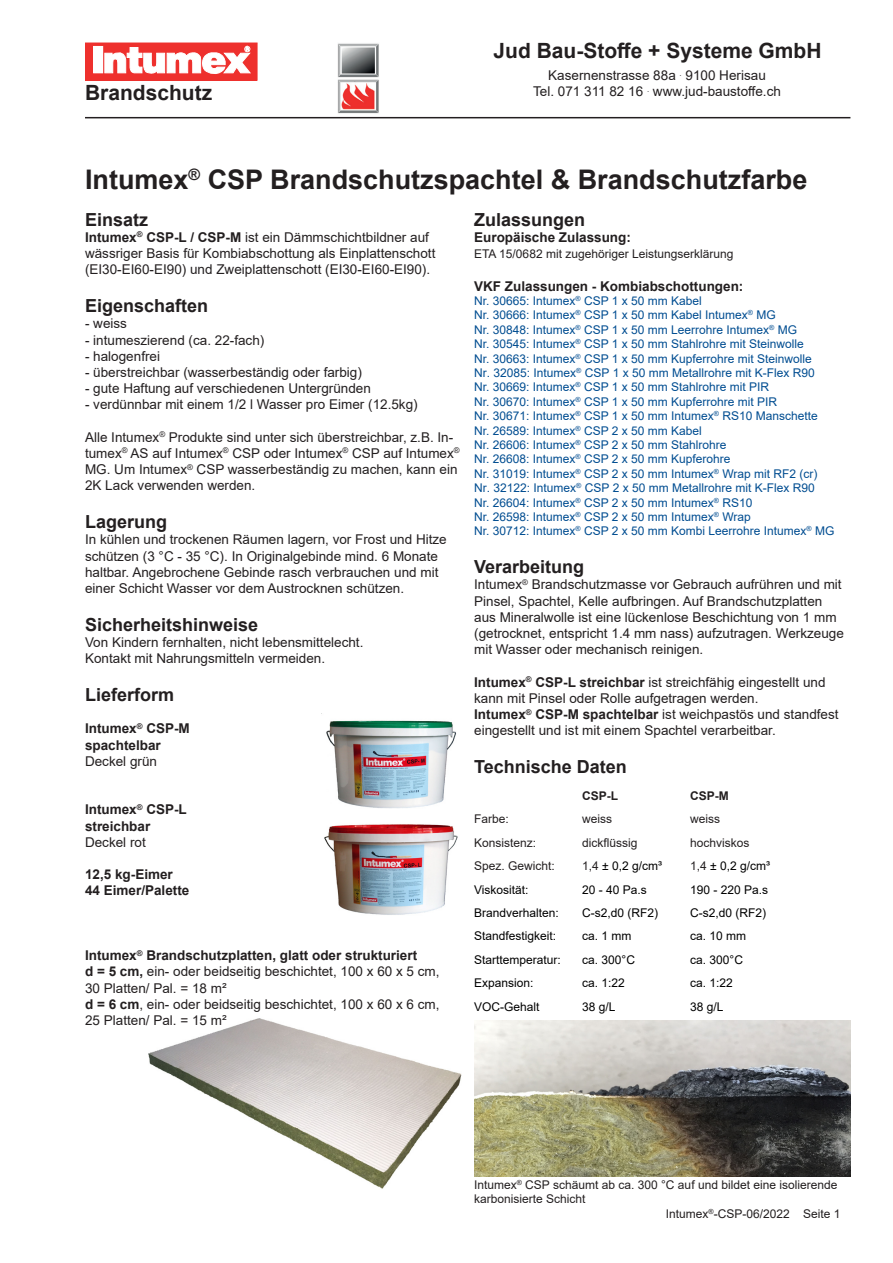
<style>
.page{position:relative;width:893px;height:1263px;background:#fff}
.page>*{position:absolute;margin:0;border:0;box-sizing:border-box;transform-origin:0 0}
.t1{font:700 27px "Arial";color:#231f20}
.t2{font:700 21px "Arial";color:#231f20}
.t3{font:700 18px "Arial";color:#231f20}
.t4{font:13.5px/16.2px "Arial";color:#231f20}
.t5{font:700 13.5px/16.2px "Arial";color:#231f20}
.t6{font:12px/14.4px "Arial";color:#004d91}
.t7{font:12px/14.4px "Arial";color:#231f20}
.t8{font:12px "Arial";color:#000}
.t9{font:700 12px "Arial";color:#231f20}
.s1{font-weight:700}
.s2{color:#231f20}
</style>
<div class="page">
<img style="left:148px;top:1018px;width:313px;height:171px">
<img style="left:324px;top:824px;width:134px;height:91px">
<img style="left:321px;top:713px;width:135px;height:95px">
<img style="left:474px;top:1020px;width:376px;height:157px">
<hr style="left:85px;top:117px;width:765px;height:1px;background:#231f20">
<svg style="left:85px;top:43px;width:173px;height:38px"></svg>
<img style="left:337px;top:43px;width:42px;height:71px">
<p class="t2" style="left:85px;top:78px;width:129px">Brandschutz</p>
<p class="t2" style="left:494px;top:36px;width:329px">Jud Bau-Stoffe + Systeme GmbH</p>
<p class="t4" style="left:548px;top:67px;width:219px">Kasernenstrasse 88a <sup>.</sup> 9100 Herisau</p>
<p class="t4" style="left:533px;top:83px;width:249px">Tel. 071 311 82 16 <sup>.</sup> www.jud-baustoffe.ch</p>
<p class="t1" style="left:85px;top:161px;width:724px">Intumex<sup>®</sup> CSP Brandschutzspachtel &amp; Brandschutzfarbe</p>
<p class="t3" style="left:474px;top:207px;width:113px">Zulassungen</p>
<p class="t5" style="left:474px;top:229px;width:158px">Europäische Zulassung:</p>
<p class="t7" style="left:474px;top:247px;width:261px">ETA 15/0682 mit zugehöriger Leistungserklärung</p>
<p class="t5" style="left:474px;top:278px;width:271px">VKF Zulassungen - Kombiabschottungen:</p>
<p class="t6" style="left:474px;top:293px;width:339px">Nr. 30665: Intumex<sup>®</sup> CSP 1 x 50 mm Kabel<br>Nr. 30666: Intumex<sup>®</sup> CSP 1 x 50 mm Kabel Intumex<sup>®</sup> MG<br>Nr. 30848: Intumex<sup>®</sup> CSP 1 x 50 mm Leerrohre Intumex<sup>®</sup> MG Nr. 30545: Intumex<sup>®</sup> CSP 1 x 50 mm Stahlrohre mit Steinwolle Nr. 30663: Intumex<sup>®</sup> CSP 1 x 50 mm Kupferrohre mit Steinwolle</p>
<p class="t6" style="left:474px;top:365px;width:345px">Nr. 32085: Intumex<sup>®</sup> CSP 1 x 50 mm Metallrohre mit K-Flex R90<br>Nr. 30669: Intumex<sup>®</sup> CSP 1 x 50 mm Stahlrohre mit PIR<br>Nr. 30670: Intumex<sup>®</sup> CSP 1 x 50 mm Kupferrohre mit PIR<br>Nr. 30671: Intumex<sup>®</sup> CSP 1 x 50 mm Intumex<sup>®</sup> RS10 Manschette Nr. 26589: Intumex<sup>®</sup> CSP 2 x 50 mm Kabel<br>Nr. 26606: Intumex<sup>®</sup> CSP 2 x 50 mm Stahlrohre<br>Nr. 26608: Intumex<sup>®</sup> CSP 2 x 50 mm Kupferohre</p>
<p class="t6" style="left:474px;top:466px;width:345px">Nr. 31019: Intumex<sup>®</sup> CSP 2 x 50 mm Intumex<sup>®</sup> Wrap mit RF2 (cr)</p>
<p class="t6" style="left:474px;top:481px;width:362px">Nr. 32122: Intumex<sup>®</sup> CSP 2 x 50 mm Metallrohre mit K-Flex R90<br>Nr. 26604: Intumex<sup>®</sup> CSP 2 x 50 mm Intumex<sup>®</sup> RS10<br>Nr. 26598: Intumex<sup>®</sup> CSP 2 x 50 mm Intumex<sup>®</sup> Wrap<br>Nr. 30712: Intumex<sup>®</sup> CSP 2 x 50 mm Kombi Leerrohre Intumex<sup>®</sup> MG</p>
<p class="t3" style="left:474px;top:554px;width:112px">Verarbeitung</p>
<p class="t4" style="left:474px;top:576px;width:371px">Intumex<sup>®</sup> Brandschutzmasse vor Gebrauch aufrühren und mit Pinsel, Spachtel, Kelle aufbringen. Auf Brandschutzplatten aus Mineralwolle ist eine lückenlose Beschichtung von 1 mm (getrocknet, entspricht 1.4 mm nass) aufzutragen. Werkzeuge mit Wasser oder mechanisch reinigen.</p>
<p class="t4" style="left:474px;top:674px;width:353px"><span class="s1">Intumex</span><sup>®</sup> <span class="s1">CSP-L streichbar</span> ist streichfähig eingestellt und kann mit Pinsel oder Rolle aufgetragen werden.</p>
<p class="t4" style="left:474px;top:706px;width:366px"><span class="s1">Intumex</span><sup>®</sup> <span class="s1">CSP-M spachtelbar</span> ist weichpastös und standfest eingestellt und ist mit einem Spachtel verarbeitbar.</p>
<p class="t3" style="left:474px;top:754px;width:154px">Technische Daten</p>
<p class="t9" style="left:582px;top:787px;width:37px">CSP-L</p>
<p class="t9" style="left:690px;top:787px;width:40px">CSP-M</p>
<p class="t7" style="left:474px;top:812px;width:36px">Farbe:</p>
<p class="t7" style="left:582px;top:812px;width:31px">weiss</p>
<p class="t7" style="left:690px;top:812px;width:31px">weiss</p>
<p class="t7" style="left:474px;top:835px;width:64px">Konsistenz:</p>
<p class="t7" style="left:582px;top:835px;width:57px">dickflüssig</p>
<p class="t7" style="left:690px;top:835px;width:61px">hochviskos</p>
<p class="t7" style="left:474px;top:859px;width:82px">Spez. Gewicht:</p>
<p class="t8" style="left:582px;top:858px;width:81px"><span class="s2">1,4</span> ± 0,2 g/cm³</p>
<p class="t8" style="left:690px;top:858px;width:81px"><span class="s2">1,4</span> ± 0,2 g/cm³</p>
<p class="t8" style="left:474px;top:881px;width:56px">Viskosität:</p>
<p class="t8" style="left:582px;top:881px;width:66px">20 - 40 Pa.s</p>
<p class="t8" style="left:690px;top:881px;width:80px">190 - 220 Pa.s</p>
<p class="t8" style="left:474px;top:904px;width:86px">Brandverhalten:</p>
<p class="t8" style="left:582px;top:904px;width:78px">C-s2,d0 (RF2)</p>
<p class="t8" style="left:690px;top:904px;width:78px">C-s2,d0 (RF2)</p>
<p class="t8" style="left:474px;top:928px;width:84px">Standfestigkeit:</p>
<p class="t8" style="left:582px;top:928px;width:51px">ca. 1 mm</p>
<p class="t8" style="left:690px;top:928px;width:58px">ca. 10 mm</p>
<p class="t8" style="left:474px;top:951px;width:88px">Starttemperatur:</p>
<p class="t8" style="left:582px;top:951px;width:54px">ca. 300°C</p>
<p class="t8" style="left:690px;top:951px;width:54px">ca. 300°C</p>
<p class="t8" style="left:474px;top:975px;width:61px">Expansion:</p>
<p class="t8" style="left:582px;top:975px;width:44px">ca. 1:22</p>
<p class="t8" style="left:690px;top:975px;width:44px">ca. 1:22</p>
<p class="t8" style="left:474px;top:998px;width:67px">VOC-Gehalt</p>
<p class="t8" style="left:582px;top:998px;width:35px">38 g/L</p>
<p class="t8" style="left:690px;top:998px;width:35px">38 g/L</p>
<p class="t3" style="left:85px;top:207px;width:65px">Einsatz</p>
<p class="t4" style="left:85px;top:229px;width:352px"><span class="s1">Intumex</span><sup>®</sup> <span class="s1">CSP-L / CSP-M</span> ist ein Dämmschichtbildner auf wässriger Basis für Kombiabschottung als Einplattenschott (EI30-EI60-EI90) und Zweiplattenschott (EI30-EI60-EI90).</p>
<p class="t3" style="left:85px;top:293px;width:125px">Eigenschaften</p>
<p class="t4" style="left:85px;top:315px;width:43px">- weiss</p>
<p class="t4" style="left:85px;top:332px;width:181px">- intumeszierend (ca. 22-fach)</p>
<p class="t4" style="left:85px;top:348px;width:77px">- halogenfrei</p>
<p class="t4" style="left:85px;top:364px;width:278px">- überstreichbar (wasserbeständig oder farbig)</p>
<p class="t4" style="left:85px;top:380px;width:287px">- gute Haftung auf verschiedenen Untergründen</p>
<p class="t4" style="left:85px;top:396px;width:334px">- verdünnbar mit einem 1/2 l Wasser pro Eimer (12.5kg)</p>
<p class="t4" style="left:85px;top:429px;width:376px">Alle Intumex<sup>®</sup> Produkte sind unter sich überstreichbar, z.B. In&shy;tumex<sup>®</sup> AS auf Intumex<sup>®</sup> CSP oder Intumex<sup>®</sup> CSP auf Intumex<sup>® </sup>MG. Um Intumex<sup>®</sup> CSP wasserbeständig zu machen, kann ein 2K Lack verwenden werden.</p>
<p class="t3" style="left:85px;top:509px;width:84px">Lagerung</p>
<p class="t4" style="left:85px;top:531px;width:363px">In kühlen und trockenen Räumen lagern, vor Frost und Hitze schützen (3 °C - 35 °C). In Originalgebinde mind. 6 Monate haltbar. Angebrochene Gebinde rasch verbrauchen und mit einer Schicht Wasser vor dem Austrocknen schützen.</p>
<p class="t3" style="left:85px;top:612px;width:175px">Sicherheitshinweise</p>
<p class="t4" style="left:85px;top:634px;width:280px">Von Kindern fernhalten, nicht lebensmittelecht.</p>
<p class="t4" style="left:85px;top:650px;width:242px">Kontakt mit Nahrungsmitteln vermeiden.</p>
<p class="t3" style="left:85px;top:682px;width:91px">Lieferform</p>
<p class="t5" style="left:85px;top:721px;width:106px">Intumex<sup>®</sup> CSP-M</p>
<p class="t5" style="left:85px;top:737px;width:77px">spachtelbar</p>
<p class="t4" style="left:85px;top:753px;width:74px">Deckel grün</p>
<p class="t5" style="left:85px;top:802px;width:103px">Intumex<sup>®</sup> CSP-L</p>
<p class="t5" style="left:85px;top:818px;width:67px">streichbar</p>
<p class="t4" style="left:85px;top:834px;width:62px">Deckel rot</p>
<p class="t5" style="left:85px;top:866px;width:106px">12,5 kg-Eimer<br>44 Eimer/Palette</p>
<p class="t5" style="left:85px;top:947px;width:334px">Intumex<sup>®</sup> Brandschutzplatten, glatt oder strukturiert</p>
<p class="t4" style="left:85px;top:963px;width:356px"><span class="s1">d = 5 cm,</span> ein- oder beidseitig beschichtet, 100 x 60 x 5 cm,</p>
<p class="t4" style="left:85px;top:980px;width:143px">30 Platten/ Pal. = 18 m²</p>
<p class="t4" style="left:85px;top:996px;width:356px"><span class="s1">d = 6 cm</span>, ein- oder beidseitig beschichtet, 100 x 60 x 6 cm,</p>
<p class="t4" style="left:85px;top:1012px;width:143px">25 Platten/ Pal. = 15 m²</p>
<p class="t7" style="left:474px;top:1177px;width:365px">Intumex<sup>®</sup> CSP schäumt ab ca. 300 °C auf und bildet eine isolierende karbonisierte Schicht</p>
<p class="t7" style="left:666px;top:1206px;width:176px">Intumex<sup>®</sup>-CSP-06/2022 Seite 1</p>
</div>
